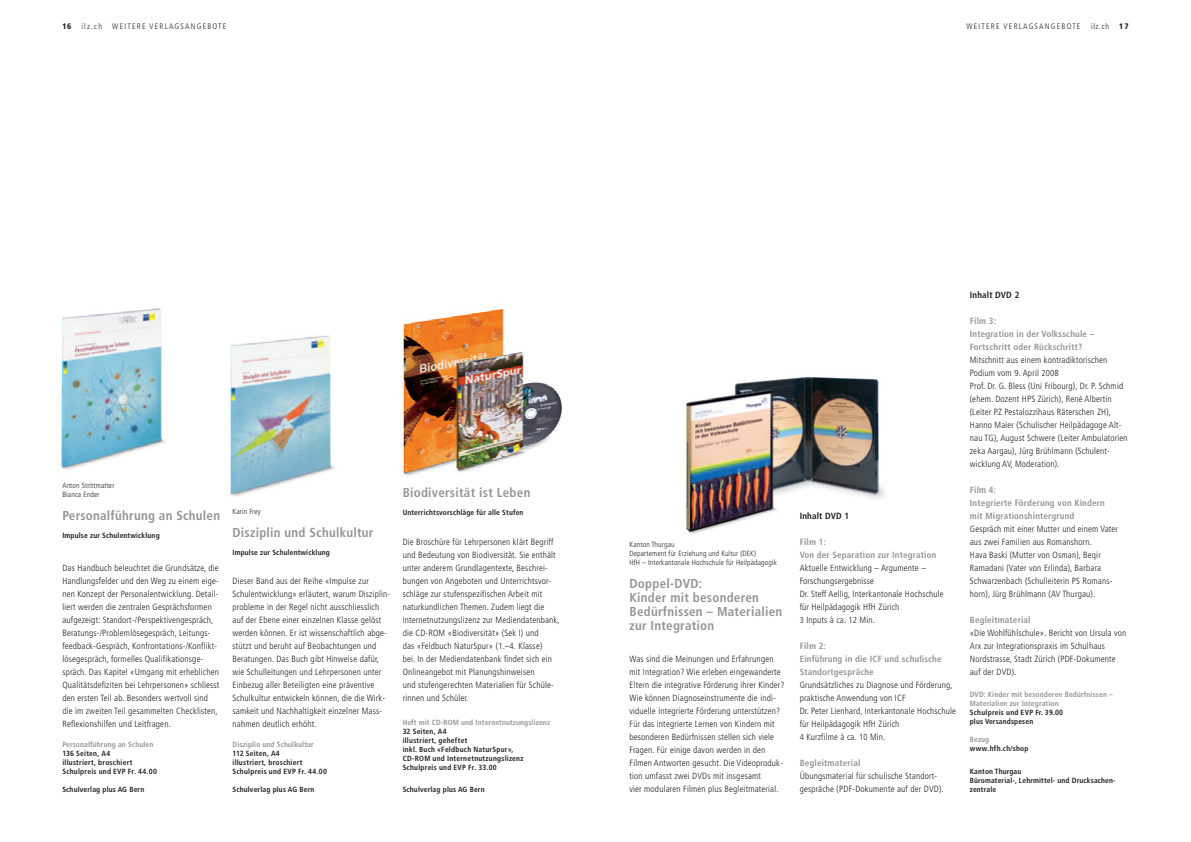
<style>
.page{position:relative;width:1191px;height:842px;background:#fff}
.page>*{position:absolute;margin:0;border:0;box-sizing:border-box;transform-origin:0 0}
.t1{font:700 condensed 13px/14px "Frutiger LT Std";letter-spacing:.02em;color:#939598}
.t2{font:300 condensed 9px/13px "Frutiger LT Std";letter-spacing:.02em;color:#231f20}
.t3{font:700 condensed 9px/13px "Frutiger LT Std";letter-spacing:.02em;color:#939598}
.t4{font:700 condensed 9px "Frutiger LT Std";letter-spacing:.02em;color:#231f20}
.t5{font:300 condensed 8px "Frutiger LT Std";letter-spacing:.15em;color:#231f20}
.t6{font:900 condensed 8px "Frutiger LT Std";color:#231f20}
.t7{font:700 condensed 7.5px/9px "Frutiger LT Std";letter-spacing:.02em;color:#231f20}
.t8{font:700 condensed 7.5px/9px "Frutiger LT Std";letter-spacing:.02em;color:#939598}
.t9{font:300 condensed 7.5px/9px "Frutiger LT Std";letter-spacing:.02em;color:#231f20}
.s1{font-weight:900}
.s2{font-size:8.7px}
</style>
<div class="page">
<img style="left:686px;top:377px;width:199px;height:157px">
<img style="left:400px;top:309px;width:162px;height:168px">
<img style="left:229px;top:335px;width:106px;height:161px">
<img style="left:60px;top:307px;width:107px;height:163px">
<p class="t6" style="left:62px;top:23px;width:10px">16</p>
<p class="t5" style="left:81px;top:23px;width:22px">ilz.ch</p>
<p class="t5" style="left:112px;top:23px;width:116px">WEITERE VERLAGSANGEBOTE</p>
<p class="t5" style="left:966px;top:23px;width:116px">WEITERE VERLAGSANGEBOTE</p>
<p class="t5" style="left:1091px;top:23px;width:39px">ilz.ch <span class="s1">17</span></p>
<p class="t9" style="left:62px;top:482px;width:54px">Anton Strittmatter<br>Bianca Ender</p>
<h1 class="t1" style="left:62px;top:510px;width:159px">Personalführung an Schulen</h1>
<p class="t7" style="left:62px;top:532px;width:99px">Impulse zur Schulentwicklung</p>
<p class="t2" style="left:62px;top:562px;width:158px">Das Handbuch beleuchtet die Grundsätze, die Handlungsfelder und den Weg zu einem eige&shy;nen Konzept der Personalentwicklung. Detail&shy;liert werden die zentralen Gesprächsformen aufgezeigt: Standort-/Perspektivengespräch, Beratungs-/Problemlösegespräch, Leitungs&shy;feedback-Gespräch, Konfrontations-/Konflikt&shy;lösegespräch, formelles Qualifikationsge&shy;spräch. Das Kapitel «Umgang mit erheblichen Qualitätsdefiziten bei Lehrpersonen» schliesst den ersten Teil ab. Besonders wertvoll sind die im zweiten Teil gesammelten Checklisten, Reflexionshilfen und Leitfragen.</p>
<p class="t8" style="left:62px;top:740px;width:92px">Personalführung an Schulen</p>
<p class="t7" style="left:62px;top:749px;width:96px">136 Seiten, A4<br>illustriert, broschiert<br>Schulpreis und EVP Fr. 44.00</p>
<p class="t7" style="left:62px;top:785px;width:83px">Schulverlag plus AG Bern</p>
<p class="t9" style="left:232px;top:508px;width:30px">Karin Frey</p>
<h1 class="t1" style="left:232px;top:527px;width:142px">Disziplin und Schulkultur</h1>
<p class="t7" style="left:232px;top:549px;width:99px">Impulse zur Schulentwicklung</p>
<p class="t2" style="left:232px;top:575px;width:159px">Dieser Band aus der Reihe «Impulse zur Schulentwicklung» erläutert, warum Disziplin&shy;probleme in der Regel nicht ausschliesslich auf der Ebene einer einzelnen Klasse gelöst werden können. Er ist wissenschaftlich abge&shy;stützt und beruht auf Beobachtungen und Beratungen. Das Buch gibt Hinweise dafür, wie Schulleitungen und Lehrpersonen unter Einbezug aller Beteiligten eine präventive Schulkultur entwickeln können, die die Wirk&shy;samkeit und Nachhaltigkeit einzelner Mass&shy;nahmen deutlich erhöht.</p>
<p class="t8" style="left:232px;top:740px;width:83px">Disziplin und Schulkultur</p>
<p class="t7" style="left:232px;top:749px;width:96px">112 Seiten, A4<br>illustriert, broschiert<br>Schulpreis und EVP Fr. 44.00</p>
<p class="t7" style="left:232px;top:785px;width:83px">Schulverlag plus AG Bern</p>
<h1 class="t1" style="left:403px;top:486px;width:129px">Biodiversität ist Leben</h1>
<p class="t7" style="left:403px;top:508px;width:122px">Unterrichtsvorschläge für alle Stufen</p>
<p class="t2" style="left:403px;top:536px;width:159px">Die Broschüre für Lehrpersonen klärt Begriff und Bedeutung von Biodiversität. Sie enthält unter anderem Grundlagentexte, Beschrei&shy;bungen von Angeboten und Unterrichtsvor&shy;schläge zur stufenspezifischen Arbeit mit naturkundlichen Themen. Zudem liegt die Internetnutzungslizenz zur Mediendatenbank, die CD-ROM «Biodiversität» (Sek I) und<br>das «Feldbuch NaturSpur» (<span class="s2">1.–4.</span> Klasse)<br>bei. In der Mediendatenbank findet sich ein Onlineangebot mit Planungshinweisen<br>und stufengerechten Materialien für Schüle&shy;rinnen und Schüler.</p>
<p class="t8" style="left:403px;top:718px;width:149px">Heft mit CD-ROM und Internetnutzungslizenz</p>
<p class="t7" style="left:403px;top:727px;width:122px">32 Seiten, A4<br>illustriert, geheftet<br>inkl. Buch «Feldbuch NaturSpur»,<br>CD-ROM und Internetnutzungslizenz<br>Schulpreis und EVP Fr. 33.00</p>
<p class="t7" style="left:403px;top:785px;width:83px">Schulverlag plus AG Bern</p>
<p class="t9" style="left:629px;top:540px;width:149px">Kanton Thurgau<br>Departement für Erziehung und Kultur (DEK)<br>HfH – Interkantonale Hochschule für Heilpädagogik</p>
<h1 class="t1" style="left:629px;top:577px;width:154px">Doppel-DVD:<br>Kinder mit besonderen<br>Bedürfnissen – Materialien zur Integration</h1>
<p class="t2" style="left:629px;top:653px;width:156px">Was sind die Meinungen und Erfahrungen mit Integration? Wie erleben eingewanderte Eltern die integrative Förderung ihrer Kinder?<br>Wie können Diagnoseinstrumente die indi&shy;viduelle integrierte Förderung unterstützen?<br>Für das integrierte Lernen von Kindern mit besonderen Bedürfnissen stellen sich viele Fragen. Für einige davon werden in den Filmen Antworten gesucht. Die Videoproduk&shy;tion umfasst zwei DVDs mit insgesamt<br>vier modularen Filmen plus Begleitmaterial.</p>
<p class="t4" style="left:799px;top:512px;width:51px">Inhalt DVD 1</p>
<p class="t3" style="left:799px;top:536px;width:138px">Film 1:<br>Von der Separation zur Integration</p>
<p class="t2" style="left:799px;top:562px;width:146px">Aktuelle Entwicklung – Argumente –<br>Forschungsergebnisse<br>Dr. Steff Aellig, Interkantonale Hochschule für Heilpädagogik HfH Zürich<br><span class="s2">3</span> Inputs à ca. <span class="s2">12</span> Min.</p>
<p class="t3" style="left:799px;top:640px;width:143px">Film 2:<br>Einführung in die ICF und schulische<br>Standortgespräche</p>
<p class="t2" style="left:799px;top:679px;width:158px">Grundsätzliches zu Diagnose und Förderung, praktische Anwendung von ICF<br>Dr. Peter Lienhard, Interkantonale Hochschule für Heilpädagogik HfH Zürich<br><span class="s2">4</span> Kurzfilme à ca. <span class="s2">10</span> Min.</p>
<p class="t3" style="left:799px;top:757px;width:62px">Begleitmaterial</p>
<p class="t2" style="left:799px;top:770px;width:145px">Übungsmaterial für schulische Standort&shy;gespräche (PDF-Dokumente auf der DVD).</p>
<p class="t4" style="left:969px;top:291px;width:51px">Inhalt DVD 2</p>
<p class="t3" style="left:969px;top:315px;width:126px">Film 3:<br>Integration in der Volksschule –<br>Fortschritt oder Rückschritt?</p>
<p class="t2" style="left:969px;top:354px;width:159px">Mitschnitt aus einem kontradiktorischen Podium vom <span class="s2">9.</span> April <span class="s2">2008<br></span>Prof. Dr. G. Bless (Uni Fribourg), Dr. P. Schmid (ehem. Dozent HPS Zürich), René Albertin (Leiter PZ Pestalozzihaus Räterschen ZH), Hanno Maier (Schulischer Heilpädagoge Alt&shy;nau TG), August Schwere (Leiter Ambulatorien zeka Aargau), Jürg Brühlmann (Schulent&shy;wicklung AV, Moderation).</p>
<p class="t3" style="left:969px;top:484px;width:137px">Film 4:<br>Integrierte Förderung von Kindern mit Migrationshintergrund</p>
<p class="t2" style="left:969px;top:523px;width:150px">Gespräch mit einer Mutter und einem Vater aus zwei Familien aus Romanshorn.<br>Hava Baski (Mutter von Osman), Beqir Ramadani (Vater von Erlinda), Barbara Schwarzenbach (Schulleiterin PS Romans&shy;horn), Jürg Brühlmann (AV Thurgau).</p>
<p class="t3" style="left:969px;top:614px;width:62px">Begleitmaterial</p>
<p class="t2" style="left:969px;top:627px;width:158px">«Die Wohlfühlschule». Bericht von Ursula von Arx zur Integrationspraxis im Schulhaus Nordstrasse, Stadt Zürich (PDF-Dokumente auf der DVD).</p>
<p class="t8" style="left:969px;top:690px;width:145px">DVD: Kinder mit besonderen Bedürfnissen –<br>Materialien zur Integration</p>
<p class="t7" style="left:969px;top:708px;width:95px">Schulpreis und EVP Fr. 39.00 plus Versandspesen</p>
<p class="t8" style="left:969px;top:735px;width:21px">Bezug</p>
<p class="t7" style="left:969px;top:744px;width:60px">www.hfh.ch/shop</p>
<p class="t7" style="left:969px;top:767px;width:147px">Kanton Thurgau<br>Büromaterial-, Lehrmittel- und Drucksachen&shy;zentrale</p>
</div>
